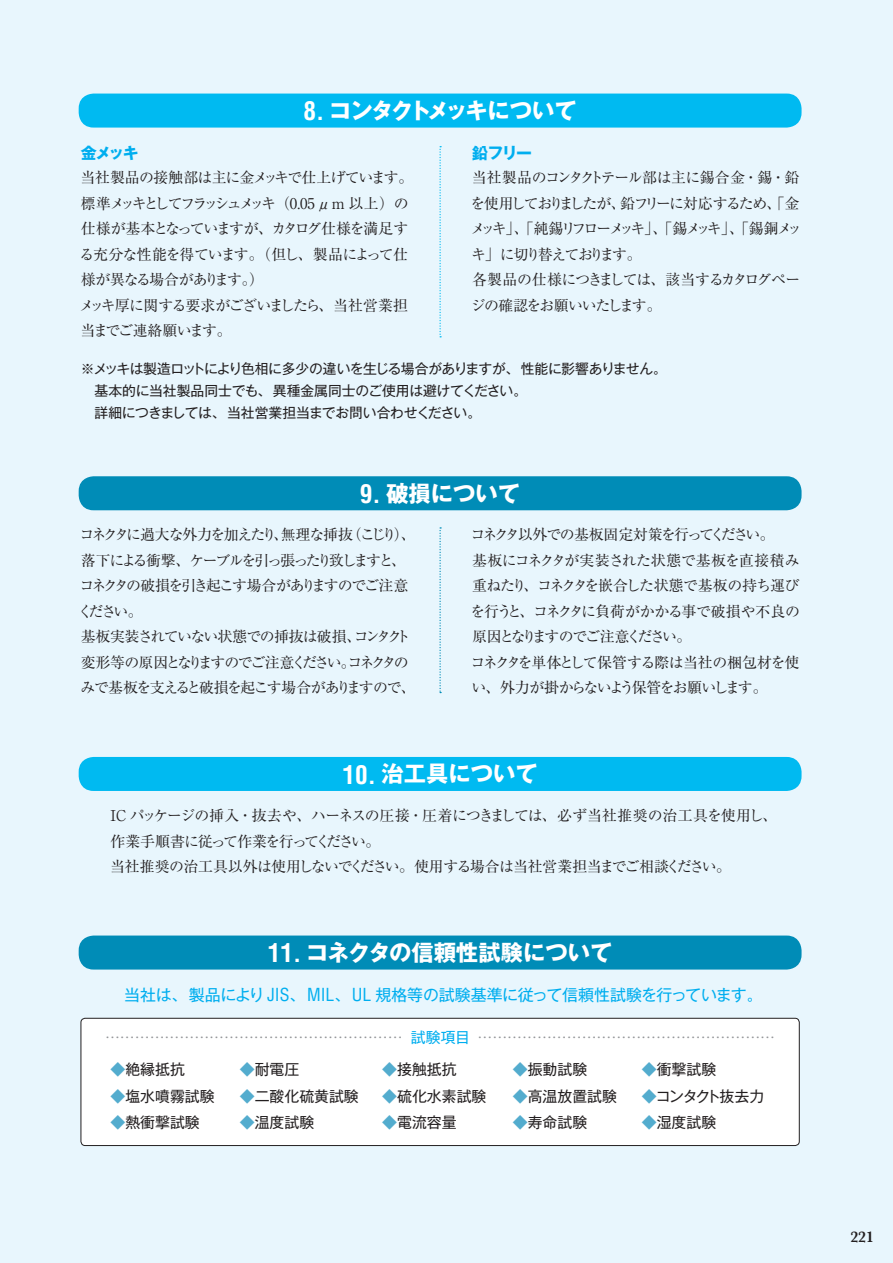
<style>
.page{position:relative;width:893px;height:1263px;background:#e8f6fd}
.page>*{position:absolute;margin:0;border:0;box-sizing:border-box;transform-origin:0 0}
.t1{font:700 22.35px "Gothic MB101 Pro";color:#fff}
.t2{font:700 22.35px "Gothic MB101 Pro";letter-spacing:-.085em;color:#fff}
.t3{font:15.9px "Gothic MB101 Pro";letter-spacing:-.01em;color:#00aeef}
.t4{font:700 15.9px "Gothic MB101 Pro";letter-spacing:-.095em;color:#00aeef}
.t5{font:600 15.9px "Baskerville";color:#231f20}
.t6{font:14.85px/25.5px "Ryumin Pro";letter-spacing:-.085em;color:#231f20}
.t7{font:14.85px/25.5px "Ryumin Pro";letter-spacing:-.115em;color:#231f20}
.t8{font:14.85px/25.5px "Ryumin Pro";letter-spacing:-.105em;color:#231f20}
.t9{font:14.85px/25.5px "Ryumin Pro";letter-spacing:-.05em;color:#231f20}
.t10{font:14.85px "Gothic MB101 Pro";color:#231f20}
.t11{font:14.85px "Gothic MB101 Pro";color:#939598}
.t12{font:14.85px "Gothic MB101 Pro";letter-spacing:-.095em;color:#231f20}
.t13{font:13.8px/22.4px "Gothic MB101 Pro";letter-spacing:-.025em;color:#231f20}
.s1{font-family:"Helvetica";font-stretch:condensed;font-size:25.2px}
.s2{font-family:"Helvetica";font-stretch:condensed;font-size:24.6px}
.s3{font-family:"Helvetica";font-stretch:condensed;font-size:17.55px}
.s4{color:#00aeef}
.s5{color:#53acce}
</style>
<div class="page">
<div style="left:79px;top:757px;width:722px;height:34px;background:#00baf1;border-radius:15px"></div>
<div style="left:79px;top:935px;width:722px;height:34px;background:#008cb7;border-radius:15px"></div>
<div style="left:79px;top:94px;width:722px;height:34px;background:#00baf1;border-radius:15px"></div>
<div style="left:79px;top:476px;width:722px;height:34px;background:#008cb7;border-radius:15px"></div>
<svg style="left:439px;top:146px;width:2px;height:191px"></svg>
<svg style="left:439px;top:527px;width:2px;height:166px"></svg>
<div style="left:81px;top:1018px;width:718px;height:127px;background:#fff;border-radius:4px"></div>
<div style="left:81px;top:1018px;width:718px;height:128px;border:1px solid #231f20;border-radius:4px"></div>
<h1 class="t2" style="left:303px;top:92px;width:275px"><span class="s1">8</span><span class="s2">.</span> コンタクトメッキについて</h1>
<p class="t4" style="left:81px;top:139px;width:59px">金メッキ</p>
<p class="t6" style="left:79px;top:164px;width:336px">当社製品の接触部は主に金メッキで仕上げています。標準メッキとしてフラッシュメッキ（0.05 μ m 以上）の仕様が基本となっていますが、カタログ仕様を満足する充分な性能を得ています。（但し、製品によって仕様が異なる場合があります。）<br>メッキ厚に関する要求がございましたら、当社営業担当までご連絡願います。</p>
<p class="t13" style="left:81px;top:355px;width:588px">※メッキは製造ロットにより色相に多少の違いを生じる場合がありますが、性能に影響ありません。　基本的に当社製品同士でも、異種金属同士のご使用は避けてください。<br>　詳細につきましては、当社営業担当までお問い合わせください。</p>
<p class="t4" style="left:472px;top:139px;width:62px">鉛フリー</p>
<p class="t8" style="left:470px;top:164px;width:333px">当社製品のコンタクトテール部は主に錫合金・錫・鉛を使用しておりましたが、鉛フリーに対応するため、「金メッキ」、「純錫リフローメッキ」、「錫メッキ」、「錫銅メッキ」に切り替えております。<br>各製品の仕様につきましては、該当するカタログページの確認をお願いいたします。</p>
<h1 class="t1" style="left:360px;top:475px;width:162px"><span class="s1">9</span><span class="s2">.</span> 破損について</h1>
<p class="t7" style="left:78px;top:521px;width:339px">コネクタに過大な外力を加えたり、無理な挿抜（こじり）、落下による衝撃、ケーブルを引っ張ったり致しますと、コネクタの破損を引き起こす場合がありますのでご注意ください。<br>基板実装されていない状態での挿抜は破損、コンタクト変形等の原因となりますのでご注意ください。コネクタのみで基板を支えると破損を起こす場合がありますので、</p>
<p class="t6" style="left:470px;top:521px;width:331px">コネクタ以外での基板固定対策を行ってください。<br>基板にコネクタが実装された状態で基板を直接積み重ねたり、コネクタを嵌合した状態で基板の持ち運びを行うと、コネクタに負荷がかかる事で破損や不良の原因となりますのでご注意ください。<br>コネクタを単体として保管する際は当社の梱包材を使い、外力が掛からないよう保管をお願いします。</p>
<h1 class="t1" style="left:342px;top:755px;width:197px"><span class="s1">10</span><span class="s2">.</span> 治工具について</h1>
<p class="t9" style="left:110px;top:802px;width:668px">IC パッケージの挿入・抜去や、ハーネスの圧接・圧着につきましては、必ず当社推奨の治工具を使用し、作業手順書に従って作業を行ってください。<br>当社推奨の治工具以外は使用しないでください。使用する場合は当社営業担当までご相談ください。</p>
<h1 class="t1" style="left:268px;top:934px;width:346px"><span class="s1">11</span><span class="s2">.</span> コネクタの信頼性試験について</h1>
<p class="t3" style="left:124px;top:981px;width:640px">当社は、製品により <span class="s3">JIS</span>、<span class="s3">MIL</span>、<span class="s3">UL</span> 規格等の試験基準に従って信頼性試験を行っています。</p>
<p class="t11" style="left:105px;top:1025px;width:672px">…………………………………………………… <span class="s4">試験項目</span> ……………………………………………………</p>
<p class="t10" style="left:111px;top:1057px;width:76px"><span class="s5">◆</span>絶縁抵抗</p>
<p class="t10" style="left:240px;top:1057px;width:61px"><span class="s5">◆</span>耐電圧</p>
<p class="t10" style="left:382px;top:1057px;width:76px"><span class="s5">◆</span>接触抵抗</p>
<p class="t10" style="left:513px;top:1057px;width:76px"><span class="s5">◆</span>振動試験</p>
<p class="t10" style="left:642px;top:1057px;width:76px"><span class="s5">◆</span>衝撃試験</p>
<p class="t10" style="left:111px;top:1084px;width:106px"><span class="s5">◆</span>塩水噴霧試験</p>
<p class="t10" style="left:240px;top:1084px;width:121px"><span class="s5">◆</span>二酸化硫黄試験</p>
<p class="t10" style="left:382px;top:1084px;width:106px"><span class="s5">◆</span>硫化水素試験</p>
<p class="t10" style="left:513px;top:1084px;width:106px"><span class="s5">◆</span>高温放置試験</p>
<p class="t12" style="left:642px;top:1084px;width:124px"><span class="s5">◆</span>コンタクト抜去力</p>
<p class="t10" style="left:111px;top:1110px;width:91px"><span class="s5">◆</span>熱衝撃試験</p>
<p class="t10" style="left:240px;top:1110px;width:76px"><span class="s5">◆</span>温度試験</p>
<p class="t10" style="left:382px;top:1110px;width:76px"><span class="s5">◆</span>電流容量</p>
<p class="t10" style="left:513px;top:1110px;width:76px"><span class="s5">◆</span>寿命試験</p>
<p class="t10" style="left:642px;top:1110px;width:76px"><span class="s5">◆</span>湿度試験</p>
<p class="t5" style="left:850px;top:1226px;width:25px">221</p>
</div>
